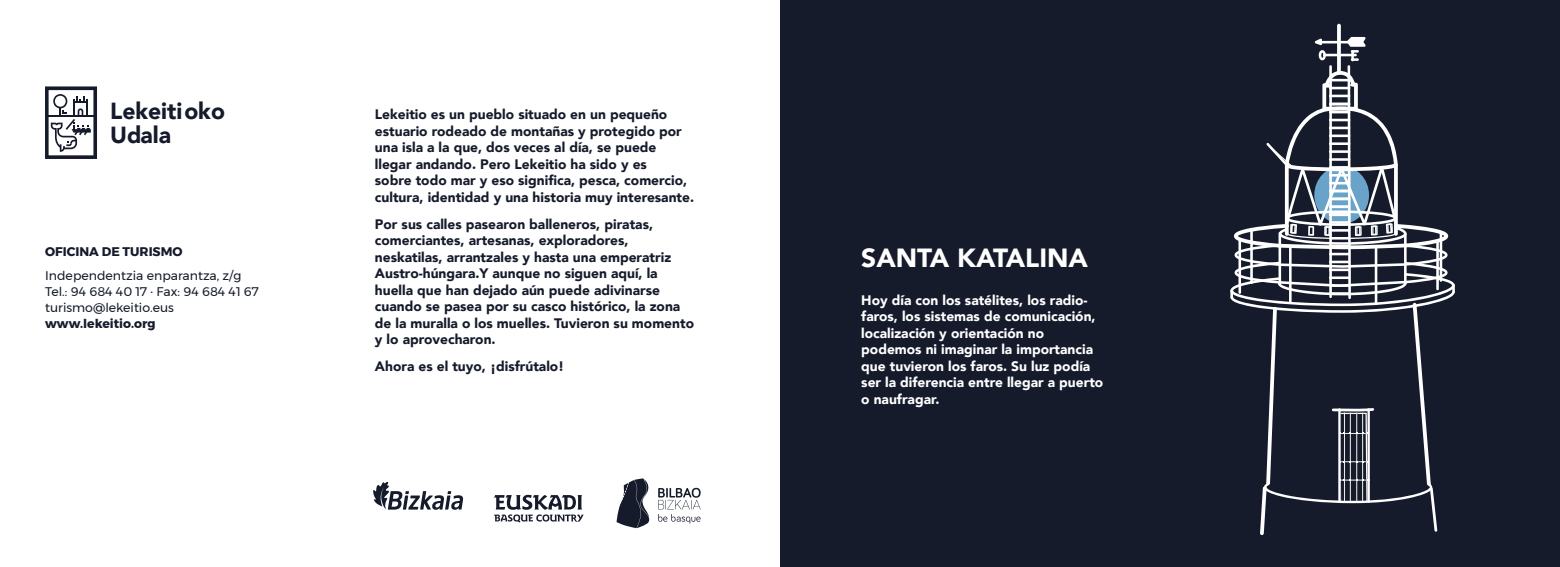
<style>
.page{position:relative;width:1560px;height:567px;background:#fff}
.page>*{position:absolute;margin:0;border:0;box-sizing:border-box;transform-origin:0 0}
.t1{font:900 26.25px "Avenir";color:#fff}
.t2{font:900 23.25px/24.2px "Avenir";color:#151b2b}
.t3{font:900 13.75px/16.5px "Avenir";color:#151b2b}
.t4{font:900 13.75px/16.5px "Avenir";color:#fff}
.t5{font:12.5px/16.2px "Montserrat";color:#151b2b}
.t6{font:700 12.5px "Montserrat";color:#151b2b}
</style>
<div class="page">
<div style="left:780px;top:0;width:779px;height:567px;background:#151b2b"></div>
<svg style="left:1336px;top:24px;width:4px;height:51px"></svg>
<svg style="left:1230px;top:37px;width:224px;height:498px"></svg>
<svg style="left:373px;top:482px;width:90px;height:28px"></svg>
<svg style="left:494px;top:495px;width:89px;height:28px"></svg>
<svg style="left:616px;top:478px;width:33px;height:50px"></svg>
<svg style="left:658px;top:488px;width:42px;height:36px"></svg>
<svg style="left:45px;top:86px;width:52px;height:73px"></svg>
<h2 class="t2" style="left:110px;top:98px;width:116px">Lekeitioko<br>Udala</h2>
<p class="t6" style="left:45px;top:242px;width:139px">OFICINA DE TURISMO</p>
<p class="t5" style="left:45px;top:267px;width:215px">Independentzia enparantza, z/g<br>Tel.: 94 684 40 17 · Fax: 94 684 41 67 turismo@lekeitio.eus</p>
<p class="t6" style="left:45px;top:314px;width:112px">www.lekeitio.org</p>
<p class="t3" style="left:375px;top:106px;width:321px">Lekeitio es un pueblo situado en un pequeño estuario rodeado de montañas y protegido por una isla a la que, dos veces al día, se puede llegar andando. Pero Lekeitio ha sido y es<br>sobre todo mar y eso significa, pesca, comercio, cultura, identidad y una historia muy interesante.</p>
<p class="t3" style="left:375px;top:215px;width:320px">Por sus calles pasearon balleneros, piratas, comerciantes, artesanas, exploradores, neskatilas, arrantzales y hasta una emperatriz Austro-húngara.Y aunque no siguen aquí, la huella que han dejado aún puede adivinarse cuando se pasea por su casco histórico, la zona de la muralla o los muelles. Tuvieron su momento y lo aprovecharon.</p>
<p class="t3" style="left:375px;top:358px;width:191px">Ahora es el tuyo, ¡disfrútalo!</p>
<h1 class="t1" style="left:861px;top:235px;width:228px">SANTA KATALINA</h1>
<p class="t4" style="left:861px;top:291px;width:243px">Hoy día con los satélites, los radio&shy;faros, los sistemas de comunicación, localización y orientación no podemos ni imaginar la importancia que tuvieron los faros. Su luz podía ser la diferencia entre llegar a puerto o naufragar.</p>
</div>
